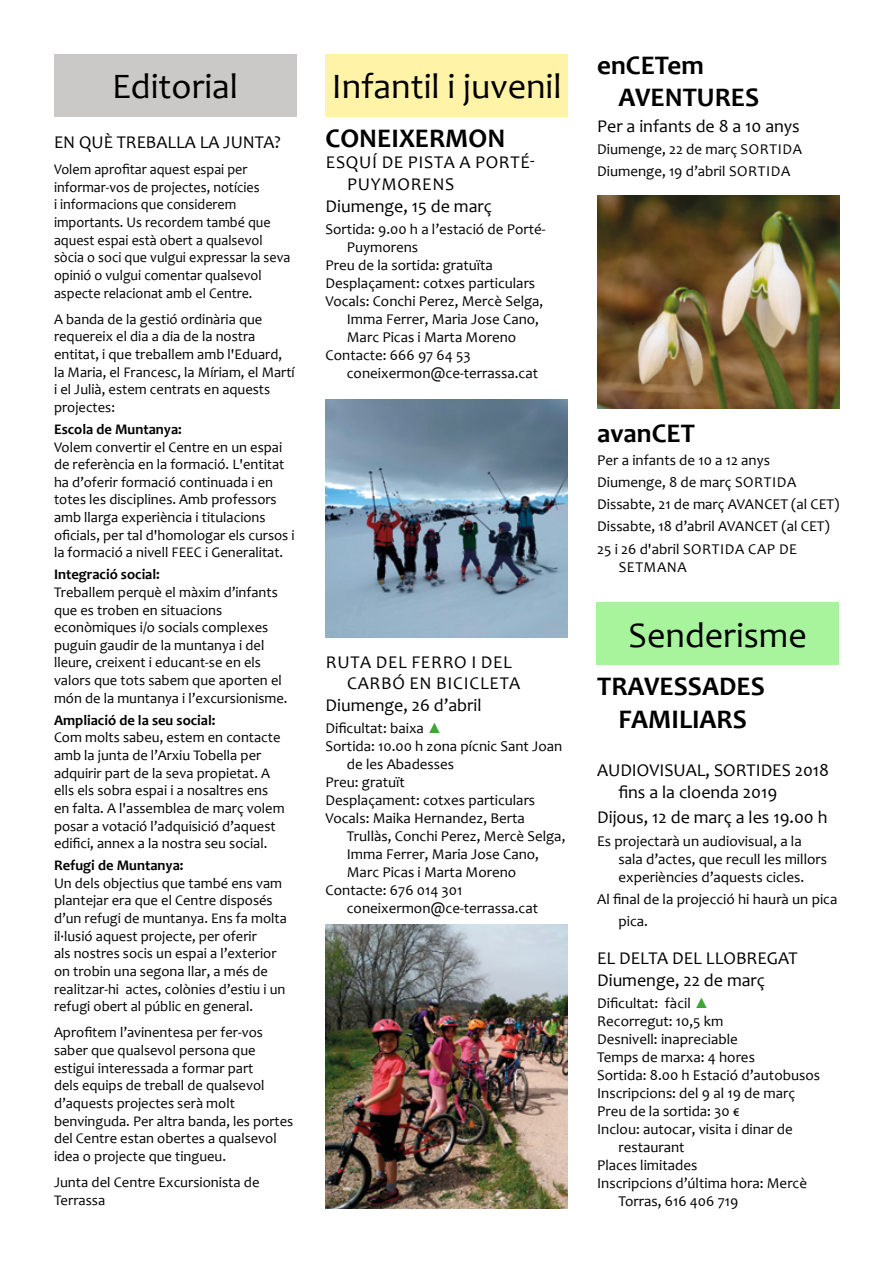
<style>
.page{position:relative;width:893px;height:1263px;background:#fff}
.page>*{position:absolute;margin:0;border:0;box-sizing:border-box;transform-origin:0 0}
.t1{font:36px "Candara";color:#000}
.t2{font:700 27px/32.4px "Candara";color:#000}
.t3{font:18px/21.6px "Candara";color:#000}
.t4{font:18px "Candara";letter-spacing:.04em;color:#000}
.t5{font:15px/22.2px "Candara";color:#000}
.t6{font:14.7px/17.7px "Candara";color:#000}
.t7{font:14.7px/17.7px "Candara";color:#000;scale:.96 1}
.t8{font:700 14.7px "Candara";color:#000}
.s1{font-family:"Arial";color:#3fa535}
</style>
<div class="page">
<div style="left:326px;top:54px;width:242px;height:63px;background:#fff3a7"></div>
<div style="left:597px;top:602px;width:242px;height:63px;background:#a7f49d"></div>
<img style="left:325px;top:400px;width:243px;height:238px">
<img style="left:326px;top:924px;width:242px;height:285px">
<img style="left:597px;top:196px;width:242px;height:212px">
<div style="left:54px;top:54px;width:242px;height:63px;background:#cac9c8"></div>
<h1 class="t1" style="left:112px;top:64px;width:127px">Editorial</h1>
<p class="t3" style="left:54px;top:131px;width:228px">EN QU È TREBALLA LA JU NTA?</p>
<p class="t7" style="left:54px;top:160px;width:248px">Volem aprofitar aquest espai per informar-vos de projectes, notícies<br>i informacions que considerem importants. Us recordem també que aquest espai està obert a qualsevol sòcia o soci que vulgui expressar la seva opinió o vulgui comentar qualsevol aspecte relacionat amb el Centre.</p>
<p class="t6" style="left:54px;top:310px;width:242px">A banda de la gestió ordinària que requereix el dia a dia de la nostra entitat, i que treballem amb l'Eduard, la Maria, el Francesc, la Míriam, el Martí i el Julià, estem centrats en aquests projectes:</p>
<p class="t8" style="left:54px;top:420px;width:129px">Escola de Muntanya:</p>
<p class="t6" style="left:54px;top:438px;width:242px">Volem convertir el Centre en un espai de referència en la formació. L'entitat ha d’oferir formació continuada i en totes les disciplines. Amb professors amb llarga experiència i titulacions oficials, per tal d'homologar els cursos i la formació a nivell FEEC i Generalitat.</p>
<p class="t8" style="left:54px;top:565px;width:107px">Integració social:</p>
<p class="t6" style="left:54px;top:583px;width:235px">Treballem perquè el màxim d’infants que es troben en situacions econòmiques i/o socials complexes puguin gaudir de la muntanya i del lleure, creixent i educant-se en els valors que tots sabem que aporten el món de la muntanya i l’excursionisme.</p>
<p class="t8" style="left:54px;top:711px;width:163px">Ampliació de la seu social:</p>
<p class="t6" style="left:54px;top:728px;width:232px">Com molts sabeu, estem en contacte amb la junta de l’Arxiu Tobella per adquirir part de la seva propietat. A ells els sobra espai i a nosaltres ens en falta. A l'assemblea de març volem posar a votació l’adquisició d’aquest edifici, annex a la nostra seu social.</p>
<p class="t8" style="left:54px;top:856px;width:131px">Refugi de Muntanya:</p>
<p class="t6" style="left:54px;top:874px;width:234px">Un dels objectius que també ens vam plantejar era que el Centre disposés d’un refugi de muntanya. Ens fa molta il·lusió aquest projecte, per oferir<br>als nostres socis un espai a l’exterior on trobin una segona llar, a més de realitzar-hi actes, colònies d’estiu i un refugi obert al públic en general.</p>
<p class="t6" style="left:54px;top:1023px;width:241px">Aprofitem l’avinentesa per fer-vos saber que qualsevol persona que estigui interessada a formar part<br>dels equips de treball de qualsevol d’aquests projectes serà molt benvinguda. Per altra banda, les portes del Centre estan obertes a qualsevol idea o projecte que tingueu.</p>
<p class="t6" style="left:54px;top:1173px;width:207px">Junta del Centre Excursionista de<br>Terrassa</p>
<h1 class="t1" style="left:332px;top:64px;width:231px">Infantil i juvenil</h1>
<h2 class="t2" style="left:326px;top:122px;width:181px">CONEIXERMON</h2>
<p class="t4" style="left:326px;top:151px;width:210px">Esquí de pista a Porté-</p>
<p class="t3" style="left:347px;top:173px;width:48px">Puymorens</p>
<p class="t3" style="left:326px;top:195px;width:168px">Diumenge, 15 de març</p>
<p class="t5" style="left:326px;top:218px;width:222px">Sortida: 9.00 h a l’estació de Porté-</p>
<p class="t5" style="left:347px;top:236px;width:73px">Puymorens</p>
<p class="t5" style="left:326px;top:254px;width:169px">Preu de la sortida: gratuïta</p>
<p class="t5" style="left:326px;top:272px;width:211px">Desplaçament: cotxes particulars</p>
<p class="t5" style="left:326px;top:290px;width:219px">Vocals: Conchi Perez, Mercè Selga,</p>
<p class="t5" style="left:347px;top:308px;width:194px">Imma Ferrer, Maria Jose Cano,</p>
<p class="t5" style="left:347px;top:326px;width:171px">Marc Picas i Marta Moreno</p>
<p class="t5" style="left:326px;top:344px;width:147px">Contacte: 666 97 64 53</p>
<p class="t5" style="left:347px;top:362px;width:193px">coneixermon@ce-terrassa.cat</p>
<p class="t3" style="left:326px;top:651px;width:61px">ruta del</p>
<p class="t3" style="left:411px;top:651px;width:22px">Ferro</p>
<p class="t3" style="left:471px;top:651px;width:21px">i del</p>
<p class="t3" style="left:347px;top:672px;width:23px">Carb</p>
<p class="t3" style="left:326px;top:672px;width:158px;text-indent:67px">ó en bicicleta<br>Diumenge, 26 d’abril</p>
<p class="t5" style="left:326px;top:717px;width:118px">Dificultat: baixa <span class="s1">▲</span></p>
<p class="t5" style="left:326px;top:735px;width:238px">Sortida: 10.00 h zona pícnic Sant Joan</p>
<p class="t5" style="left:347px;top:753px;width:109px">de les Abadesses</p>
<p class="t5" style="left:326px;top:771px;width:81px">Preu: gratuït</p>
<p class="t5" style="left:326px;top:789px;width:211px">Desplaçament: cotxes particulars</p>
<p class="t5" style="left:326px;top:807px;width:201px">Vocals: Maika Hernandez, Berta</p>
<p class="t5" style="left:347px;top:825px;width:220px">Trullàs, Conchi Perez, Mercè Selga,</p>
<p class="t5" style="left:347px;top:843px;width:194px">Imma Ferrer, Maria Jose Cano,</p>
<p class="t5" style="left:347px;top:861px;width:171px">Marc Picas i Marta Moreno</p>
<p class="t5" style="left:326px;top:879px;width:138px">Contacte: 676 014 301</p>
<p class="t5" style="left:347px;top:897px;width:193px">coneixermon@ce-terrassa.cat</p>
<h2 class="t2" style="left:618px;top:48px;width:142px;text-indent:-21px">enCETem<br>AVENTURES</h2>
<p class="t3" style="left:597px;top:115px;width:204px">Per a infants de 8 a 10 anys</p>
<p class="t5" style="left:597px;top:138px;width:154px">Diumenge, 22 de març sortida<br>Diumenge, 19 d’abril sortida</p>
<h2 class="t2" style="left:597px;top:417px;width:99px">avanCET</h2>
<p class="t5" style="left:597px;top:449px;width:244px">Per a infants de 10 a 12 anys<br>Diumenge, 8 de març sortida<br>Dissabte, 21 de març AVANCET (al CET)<br>Dissabte, 18 d’abril AVANCET (al CET)<br>25 i 26 d'abril sortida</p>
<p class="t5" style="left:748px;top:538px;width:10px">cap</p>
<p class="t5" style="left:779px;top:538px;width:10px">de</p>
<p class="t5" style="left:619px;top:556px;width:11px">setmana</p>
<h1 class="t1" style="left:629px;top:613px;width:180px">Senderisme</h1>
<h2 class="t2" style="left:597px;top:670px;width:169px;text-align:center">TRAVESSADES<br>FAMILIARS</h2>
<p class="t3" style="left:618px;top:759px;width:212px;text-indent:-21px">AU DIOVISUAL, SORTIDES 2018 fins a la cloenda 2019</p>
<p class="t3" style="left:597px;top:806px;width:232px">Dijous, 12 de març a les 19.00 h</p>
<p class="t5" style="left:618px;top:832px;width:210px;line-height:18px;text-indent:-21px">Es projectarà un audiovisual, a la sala d’actes, que recull les millors experiències d’aquests cicles.</p>
<p class="t5" style="left:618px;top:888px;width:221px;line-height:21.6px;text-indent:-21px">Al final de la projecció hi haurà un pica pica.</p>
<p class="t3" style="left:597px;top:947px;width:202px">EL DELTA DEL LLOBREGAT<br>Diumenge, 22 de març</p>
<p class="t5" style="left:597px;top:992px;width:113px">Dificultat: fàcil <span class="s1">▲</span></p>
<p class="t5" style="left:597px;top:1010px;width:128px">Recorregut: 10,5 km</p>
<p class="t5" style="left:597px;top:1028px;width:142px">Desnivell: inapreciable</p>
<p class="t5" style="left:597px;top:1046px;width:159px">Temps de marxa: 4 hores</p>
<p class="t5" style="left:597px;top:1064px;width:224px">Sortida: 8.00 h Estació d’autobusos</p>
<p class="t5" style="left:597px;top:1082px;width:199px">Inscripcions: del 9 al 19 de març</p>
<p class="t5" style="left:597px;top:1100px;width:144px">Preu de la sortida: 30 €</p>
<p class="t5" style="left:597px;top:1118px;width:197px">Inclou: autocar, visita i dinar de</p>
<p class="t5" style="left:618px;top:1136px;width:68px">restaurant</p>
<p class="t5" style="left:597px;top:1154px;width:102px">Places limitades</p>
<p class="t5" style="left:597px;top:1172px;width:211px">Inscripcions d’última hora: Mercè</p>
<p class="t5" style="left:618px;top:1190px;width:121px">Torras, 616 406 719</p>
</div>
